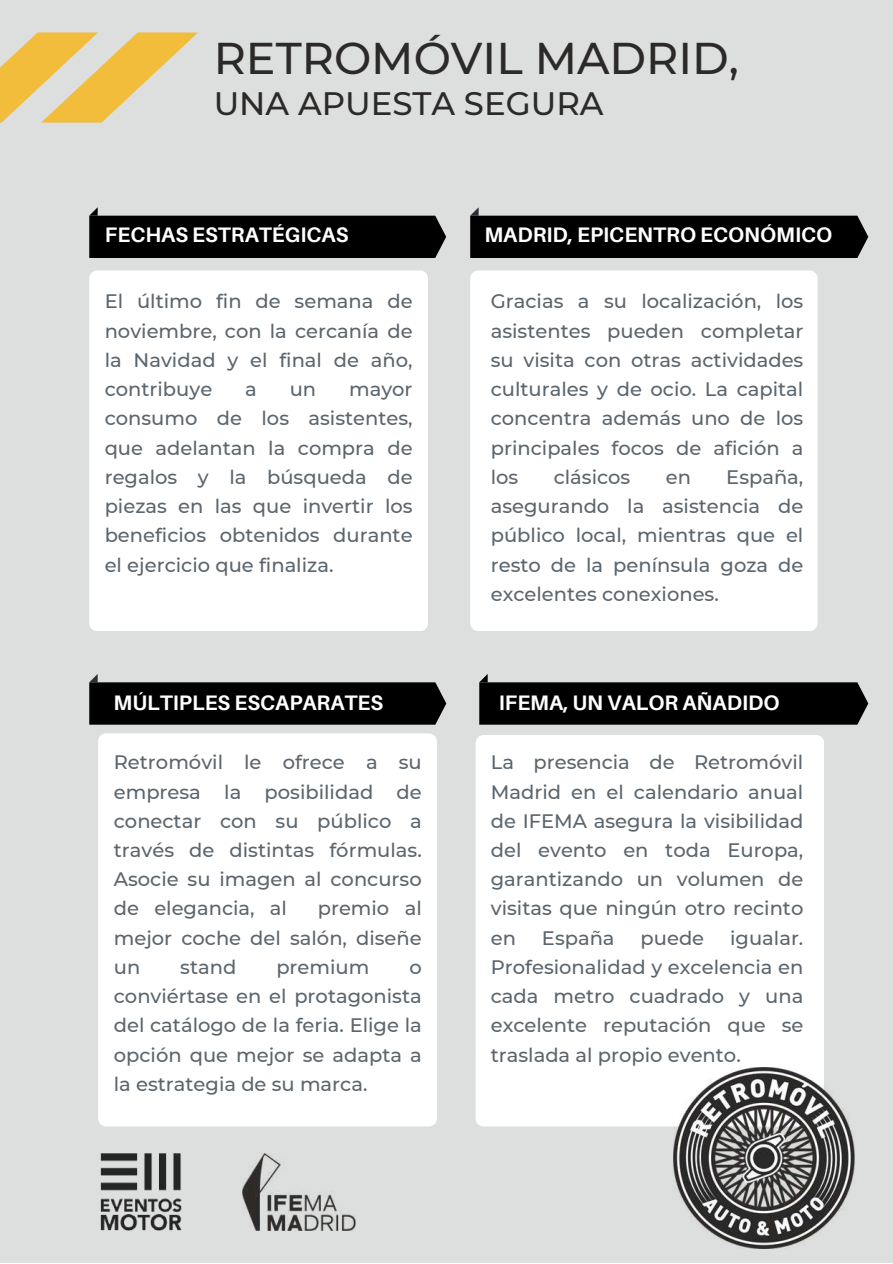
<style>
.page{position:relative;width:893px;height:1264px;background:#fff}
.page>*{position:absolute;margin:0;border:0;box-sizing:border-box;transform-origin:0 0}
.t1{font:500 44.4px "Montserrat";color:#2b2a29}
.t2{font:500 32.4px "Montserrat";color:#2b2a29}
.t3{font:700 21px "Aileron";color:#fff}
.t4{font:500 19.5px/29.2px "Montserrat";color:#5b656d;text-align:justify}
</style>
<div class="page">
<div style="left:0;top:0;width:892px;height:1262px;background:#dddede"></div>
<div style="left:89px;top:270px;width:339px;height:361px;background:#fff;border-radius:8px"></div>
<div style="left:98px;top:733px;width:339px;height:393px;background:#fff;border-radius:8px"></div>
<div style="left:470px;top:270px;width:347px;height:361px;background:#fff;border-radius:8px"></div>
<div style="left:475px;top:735px;width:349px;height:391px;background:#fff;border-radius:8px"></div>
<svg style="left:89px;top:674px;width:357px;height:50px"></svg>
<svg style="left:89px;top:207px;width:357px;height:51px"></svg>
<svg style="left:470px;top:207px;width:398px;height:51px"></svg>
<svg style="left:479px;top:674px;width:389px;height:50px"></svg>
<img style="left:673px;top:1067px;width:181px;height:181px">
<svg style="left:0;top:32px;width:197px;height:90px"></svg>
<img style="left:243px;top:1153px;width:112px;height:77px">
<img style="left:100px;top:1153px;width:82px;height:78px">
<h1 class="t1" style="left:214px;top:31px;width:527px">RETROMÓVIL MADRID,</h1>
<h2 class="t2" style="left:214px;top:83px;width:391px">UNA APUESTA SEGURA</h2>
<p class="t3" style="left:105px;top:222px;width:245px">FECHAS ESTRATÉGICAS</p>
<p class="t4" style="left:105px;top:287px;width:309px">El último fin de semana de noviembre, con la cercanía de la Navidad y el final de año, contribuye</p>
<p class="t4" style="left:105px;top:374px;width:309px;text-indent:244px">mayor consumo de los asistentes, que adelantan la compra de regalos y la búsqueda de piezas en las que invertir los beneficios obtenidos durante el ejercicio que finaliza.</p>
<p class="t4" style="left:245px;top:374px;width:13px">a</p>
<p class="t4" style="left:290px;top:374px;width:28px">un</p>
<p class="t3" style="left:113px;top:689px;width:271px">MÚLTIPLES ESCAPARATES</p>
<p class="t4" style="left:114px;top:747px;width:309px">Retromóvil le ofrece a su empresa la posibilidad de conectar con su público a través de distintas fórmulas.<br>Asocie su imagen al concurso de elegancia, al</p>
<p class="t4" style="left:114px;top:893px;width:309px;text-indent:204px">premio al mejor coche del salón, diseñe un</p>
<p class="t4" style="left:180px;top:952px;width:58px">stand</p>
<p class="t4" style="left:276px;top:952px;width:94px">premium</p>
<p class="t4" style="left:114px;top:952px;width:309px;text-indent:295px">o conviértase en el protagonista del catálogo de la feria. Elige la opción que mejor se adapta a la estrategia de su marca.</p>
<p class="t3" style="left:484px;top:222px;width:349px">MADRID, EPICENTRO ECONÓMICO</p>
<p class="t4" style="left:490px;top:287px;width:314px">Gracias a su localización, los asistentes pueden completar su visita con otras actividades culturales y de ocio. La capital concentra además uno de los principales focos de afición a los</p>
<p class="t4" style="left:553px;top:462px;width:78px">clásicos</p>
<p class="t4" style="left:665px;top:462px;width:27px">en</p>
<p class="t4" style="left:490px;top:462px;width:314px;text-indent:235px">España, asegurando la asistencia de público local, mientras que el resto de la península goza de excelentes conexiones.</p>
<p class="t3" style="left:499px;top:689px;width:282px">IFEMA, UN VALOR AÑADIDO</p>
<p class="t4" style="left:490px;top:747px;width:314px">La presencia de Retromóvil Madrid en el calendario anual de IFEMA asegura la visibilidad del evento en toda Europa, garantizando un volumen de visitas que ningún otro recinto en</p>
<p class="t4" style="left:490px;top:923px;width:314px;text-indent:239px">igualar.<br>Profesionalidad y excelencia en cada metro cuadrado y una excelente reputación que se traslada al propio evento.</p>
<p class="t4" style="left:542px;top:923px;width:74px">España</p>
<p class="t4" style="left:640px;top:923px;width:65px">puede</p>
</div>
